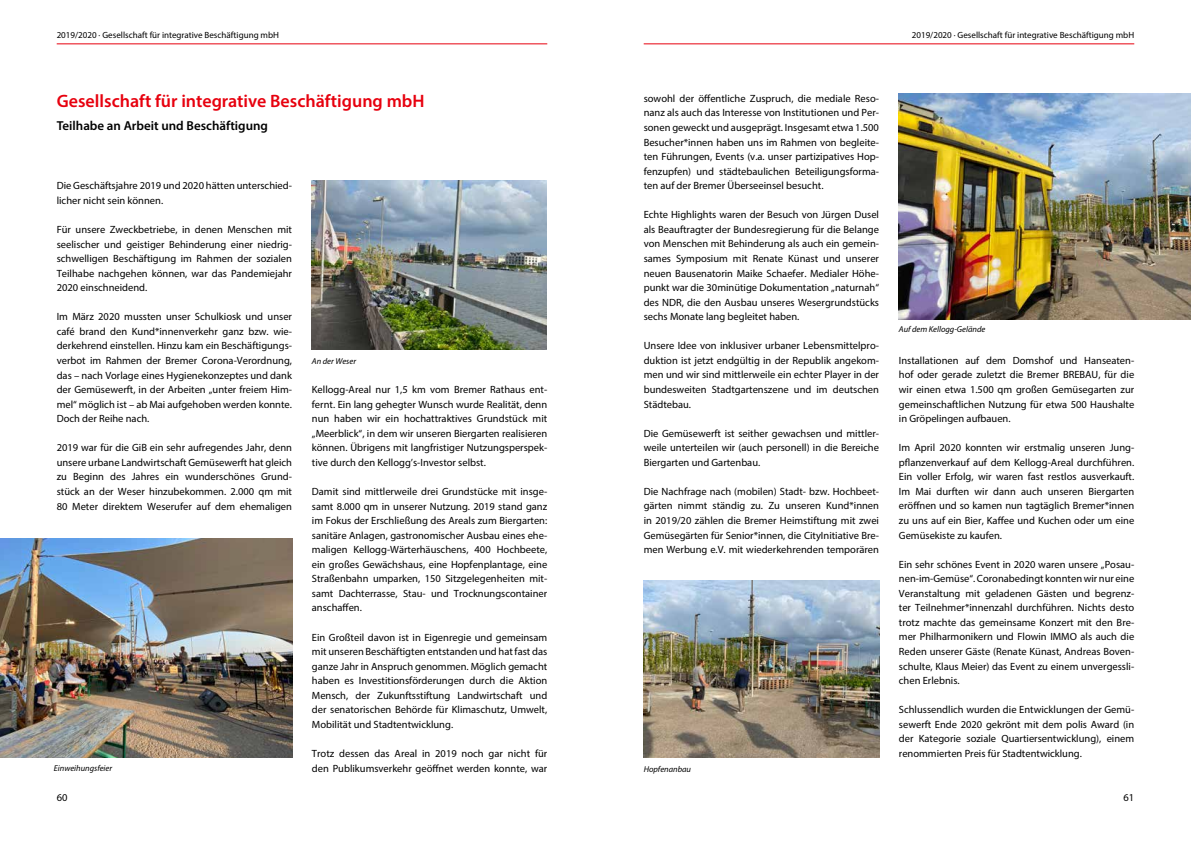
<style>
.page{position:relative;width:1191px;height:842px;background:#fff}
.page>*{position:absolute;margin:0;border:0;box-sizing:border-box;transform-origin:0 0}
.t1{font:600 18px "Myriad Pro";color:#e7000e}
.t2{font:600 13px "Myriad Pro";color:#000}
.t3{font:10.5px/14.6px "Myriad Pro";color:#000;text-align:justify}
.t4{font:9px "Myriad Pro";color:#000}
.t5{font:italic 8.5px "Myriad Pro";color:#000}
</style>
<div class="page">
<hr style="left:57px;top:44px;width:490px;height:1px;background:#e7000e">
<hr style="left:643px;top:44px;width:491px;height:1px;background:#e7000e">
<img style="left:0;top:539px;width:292px;height:218px">
<img style="left:312px;top:180px;width:235px;height:169px">
<img style="left:643px;top:581px;width:236px;height:176px">
<img style="left:899px;top:93px;width:292px;height:226px">
<p class="t4" style="left:57px;top:29px;width:224px">2019/2020 · Gesellschaft für integrative Beschäftigung mbH</p>
<p class="t4" style="left:911px;top:29px;width:224px">2019/2020 · Gesellschaft für integrative Beschäftigung mbH</p>
<h1 class="t1" style="left:57px;top:89px;width:369px">Gesellschaft für integrative Beschäftigung mbH</h1>
<p class="t2" style="left:57px;top:117px;width:213px">Teilhabe an Arbeit und Beschäftigung</p>
<p class="t3" style="left:57px;top:178px;width:237px">Die Geschäftsjahre 2019 und 2020 hätten unterschied&shy;licher nicht sein können.</p>
<p class="t3" style="left:57px;top:222px;width:237px">Für unsere Zweckbetriebe, in denen Menschen mit seelischer und geistiger Behinderung einer niedrig&shy;schwelligen Beschäftigung im Rahmen der sozialen Teilhabe nachgehen können, war das Pandemiejahr 2020 einschneidend.</p>
<p class="t3" style="left:57px;top:309px;width:237px">Im März 2020 mussten unser Schulkiosk und unser café brand den Kund*innenverkehr ganz bzw. wie&shy;derkehrend einstellen. Hinzu kam ein Beschäftigungs&shy;verbot im Rahmen der Bremer Corona-Verordnung, das – nach Vorlage eines Hygienekonzeptes und dank der Gemüsewerft, in der Arbeiten „unter freiem Him&shy;mel“ möglich ist – ab Mai aufgehoben werden konnte.<br>Doch der Reihe nach.</p>
<p class="t3" style="left:57px;top:440px;width:237px">2019 war für die GiB ein sehr aufregendes Jahr, denn unsere urbane Landwirtschaft Gemüsewerft hat gleich zu Beginn des Jahres ein wunderschönes Grund&shy;stück an der Weser hinzubekommen. 2.000 qm mit 80 Meter direktem Weserufer auf dem ehemaligen</p>
<p class="t5" style="left:54px;top:763px;width:60px">Einweihungsfeier</p>
<p class="t5" style="left:312px;top:356px;width:46px">An der Weser</p>
<p class="t3" style="left:312px;top:382px;width:237px">Kellogg-Areal nur 1,5 km vom Bremer Rathaus ent&shy;fernt. Ein lang gehegter Wunsch wurde Realität, denn nun haben wir ein hochattraktives Grundstück mit „Meerblick“, in dem wir unseren Biergarten realisieren können. Übrigens mit langfristiger Nutzungsperspek&shy;tive durch den Kellogg’s-Investor selbst.</p>
<p class="t3" style="left:312px;top:484px;width:237px">Damit sind mittlerweile drei Grundstücke mit insge&shy;samt 8.000 qm in unserer Nutzung. 2019 stand ganz im Fokus der Erschließung des Areals zum Biergarten: sanitäre Anlagen, gastronomischer Ausbau eines ehe&shy;maligen Kellogg-Wärterhäuschens, 400 Hochbeete, ein großes Gewächshaus, eine Hopfenplantage, eine Straßenbahn umparken, 150 Sitzgelegenheiten mit&shy;samt Dachterrasse, Stau- und Trocknungscontainer anschaffen.</p>
<p class="t3" style="left:312px;top:629px;width:237px">Ein Großteil davon ist in Eigenregie und gemeinsam mit unseren Beschäftigten entstanden und hat fast das ganze Jahr in Anspruch genommen. Möglich gemacht haben es Investitionsförderungen durch die Aktion Mensch, der Zukunftsstiftung Landwirtschaft und der senatorischen Behörde für Klimaschutz, Umwelt, Mobilität und Stadtentwicklung.</p>
<p class="t3" style="left:312px;top:746px;width:237px">Trotz dessen das Areal in 2019 noch gar nicht für den Publikumsverkehr geöffnet werden konnte, war</p>
<p class="t3" style="left:643px;top:91px;width:237px">sowohl der öffentliche Zuspruch, die mediale Reso&shy;nanz als auch das Interesse von Institutionen und Per&shy;sonen geweckt und ausgeprägt. Insgesamt etwa 1.500<br>Besucher*innen haben uns im Rahmen von begleite&shy;ten Führungen, Events (v.a. unser partizipatives Hop&shy;fenzupfen) und städtebaulichen Beteiligungsforma&shy;ten auf der Bremer Überseeinsel besucht.</p>
<p class="t3" style="left:643px;top:207px;width:237px">Echte Highlights waren der Besuch von Jürgen Dusel als Beauftragter der Bundesregierung für die Belange von Menschen mit Behinderung als auch ein gemein&shy;sames Symposium mit Renate Künast und unserer neuen Bausenatorin Maike Schaefer. Medialer Höhe&shy;punkt war die 30minütige Dokumentation „naturnah“ des NDR, die den Ausbau unseres Wesergrundstücks sechs Monate lang begleitet haben.</p>
<p class="t3" style="left:643px;top:338px;width:237px">Unsere Idee von inklusiver urbaner Lebensmittelpro&shy;duktion ist jetzt endgültig in der Republik angekom&shy;men und wir sind mittlerweile ein echter Player in der bundesweiten Stadtgartenszene und im deutschen Städtebau.</p>
<p class="t3" style="left:643px;top:426px;width:237px">Die Gemüsewerft ist seither gewachsen und mittler&shy;weile unterteilen wir (auch personell) in die Bereiche Biergarten und Gartenbau.</p>
<p class="t3" style="left:643px;top:484px;width:237px">Die Nachfrage nach (mobilen) Stadt- bzw. Hochbeet&shy;gärten nimmt ständig zu. Zu unseren Kund*innen in 2019/20 zählen die Bremer Heimstiftung mit zwei Gemüsegärten für Senior*innen, die CityInitiative Bre&shy;men Werbung e.V. mit wiederkehrenden temporären</p>
<p class="t5" style="left:643px;top:764px;width:49px">Hopfenanbau</p>
<p class="t5" style="left:899px;top:324px;width:88px">Auf dem Kellogg-Gelände</p>
<p class="t3" style="left:899px;top:353px;width:237px">Installationen auf dem Domshof und Hanseaten&shy;hof oder gerade zuletzt die Bremer BREBAU, für die wir einen etwa 1.500 qm großen Gemüsegarten zur gemeinschaftlichen Nutzung für etwa 500 Haushalte in Gröpelingen aufbauen.</p>
<p class="t3" style="left:899px;top:440px;width:237px">Im April 2020 konnten wir erstmalig unseren Jung&shy;pflanzenverkauf auf dem Kellogg-Areal durchführen.<br>Ein voller Erfolg, wir waren fast restlos ausverkauft.<br>Im Mai durften wir dann auch unseren Biergarten eröffnen und so kamen nun tagtäglich Bremer*innen zu uns auf ein Bier, Kaffee und Kuchen oder um eine Gemüsekiste zu kaufen.</p>
<p class="t3" style="left:899px;top:557px;width:237px">Ein sehr schönes Event in 2020 waren unsere „Posau&shy;nen-im-Gemüse“. Coronabedingt konnten wir nur eine Veranstaltung mit geladenen Gästen und begrenz&shy;ter Teilnehmer*innenzahl durchführen. Nichts desto trotz machte das gemeinsame Konzert mit den Bre&shy;mer Philharmonikern und Flowin IMMO als auch die Reden unserer Gäste (Renate Künast, Andreas Boven&shy;schulte, Klaus Meier) das Event zu einem unvergessli&shy;chen Erlebnis.</p>
<p class="t3" style="left:899px;top:702px;width:237px">Schlussendlich wurden die Entwicklungen der Gemü&shy;sewerft Ende 2020 gekrönt mit dem polis Award (in der Kategorie soziale Quartiersentwicklung), einem renommierten Preis für Stadtentwicklung.</p>
<p class="t3" style="left:57px;top:790px;width:12px">60</p>
<p class="t3" style="left:1123px;top:790px;width:12px">61</p>
</div>
